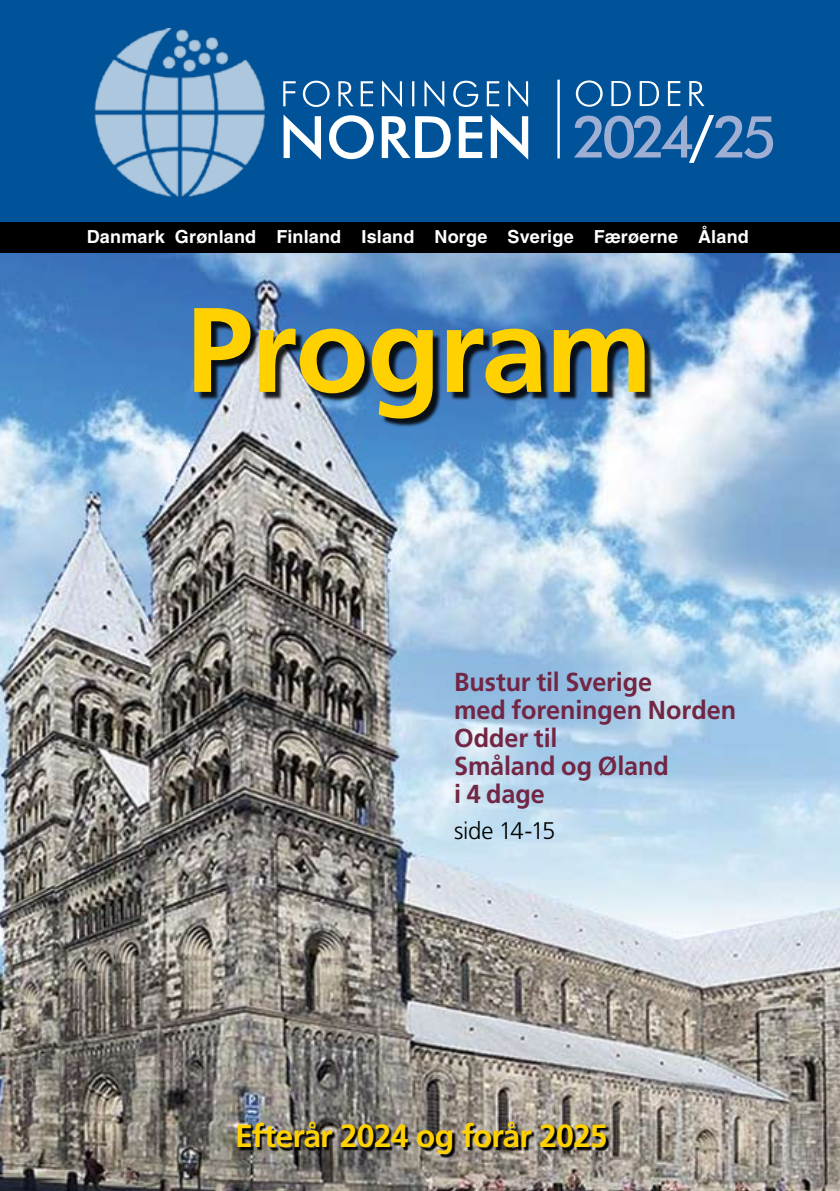
<style>
.page{position:relative;width:840px;height:1191px;background:#fff}
.page>*{position:absolute;margin:0;border:0;box-sizing:border-box;transform-origin:0 0}
.t1{font:700 120px "Frutiger LT Std";letter-spacing:-.02em;color:#ffd100}
.t2{font:500 58px "Futura BT";letter-spacing:-.105em;color:#9faed3}
.t3{font:700 32px "Frutiger LT Std";letter-spacing:-.03em;color:#ffd100}
.t4{font:700 26px/28px "Frutiger LT Std";letter-spacing:-.005em;color:#722644}
.t5{font:300 24px "Frutiger LT Std";letter-spacing:-.01em;color:#000}
.t6{font:700 18px "Helvetica";letter-spacing:.01em;color:#fff}
.s1{color:#fff}
</style>
<div class="page">
<img style="left:0;top:252px;width:839px;height:939px">
<div style="left:0;top:0;width:839px;height:222px;background:#005399"></div>
<div style="left:0;top:222px;width:839px;height:30px;background:#000"></div>
<img style="left:91px;top:28px;width:177px;height:177px">
<svg style="left:283px;top:80px;width:245px;height:27px;background:#3476ad"></svg>
<svg style="left:283px;top:114px;width:245px;height:46px"></svg>
<svg style="left:575px;top:80px;width:129px;height:27px;background:#3677ae"></svg>
<hr style="left:557px;top:80px;width:2px;height:78px;background:#fff">
<svg style="left:239px;top:1122px;width:371px;height:36px;background:#625e59"></svg>
<div style="left:196px;top:310px;width:458px;height:119px;background:#000;opacity:.88"></div>
<h2 class="t2" style="left:572px;top:102px;width:206px">2024<span class="s1">/</span>25</h2>
<p class="t6" style="left:87px;top:225px;width:663px">Danmark Grønland Finland Island Norge Sverige Færøerne Åland</p>
<h1 class="t1" style="left:186px;top:280px;width:468px">Program</h1>
<p class="t4" style="left:454px;top:667px;width:283px">Bustur til Sverige<br>med foreningen Norden<br>Odder til<br>Småland og Øland<br>i 4 dage</p>
<p class="t5" style="left:454px;top:817px;width:103px">side 14-15</p>
<p class="t3" style="left:235px;top:1116px;width:373px">Efterår 2024 og forår 2025</p>
</div>
